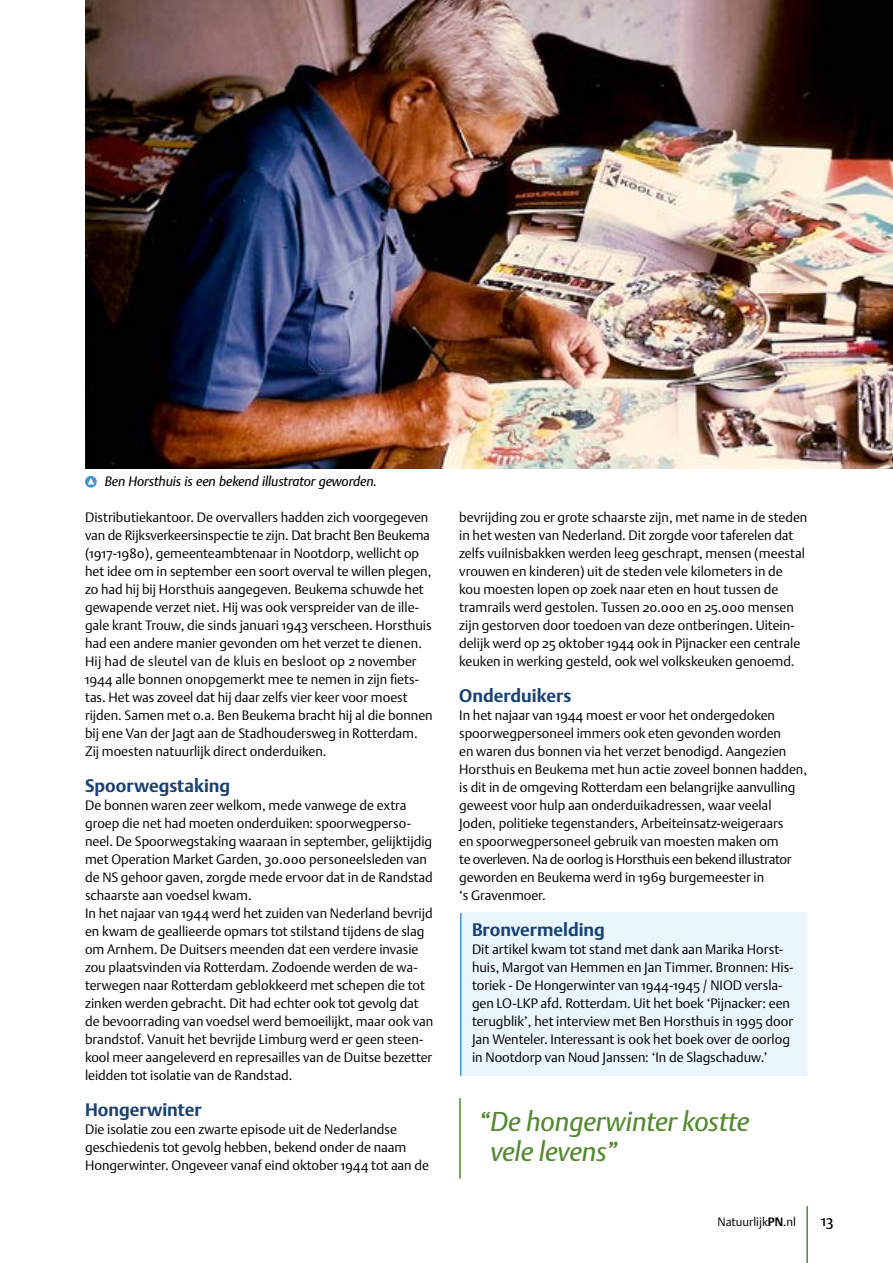
<style>
.page{position:relative;width:893px;height:1263px;background:#fff}
.page>*{position:absolute;margin:0;border:0;box-sizing:border-box;transform-origin:0 0}
.t1{font:italic 27px/30px "DTL Argo ST";letter-spacing:-.005em;color:#538831}
.t2{font:700 18px "DTL Argo T";color:#174173}
.t3{font:15px "DTL Argo ST";color:#000}
.t4{font:13.5px/18px "DTL Argo ST Light";color:#000}
.t5{font:italic 13.5px "DTL Argo T";letter-spacing:-.01em;color:#000}
.t6{font:12px "DTL Argo T Light";color:#000}
.s1{font-family:"DTL Argo ST";font-weight:700}
.s2{font-family:"DTL Argo ST Light"}
</style>
<div class="page">
<div style="left:461px;top:912px;width:345px;height:164px;background:#eaf6fe"></div>
<hr style="left:460px;top:913px;width:1px;height:163px;background:#4293d0">
<img style="left:85px;top:0;width:808px;height:468px">
<hr style="left:806px;top:1206px;width:2px;height:57px;background:#538831">
<hr style="left:459px;top:1098px;width:2px;height:81px;background:#538831">
<svg style="left:85px;top:476px;width:12px;height:12px"></svg>
<svg style="left:88px;top:478px;width:6px;height:6px"></svg>
<p class="t5" style="left:105px;top:473px;width:274px">Ben Horsthuis is een bekend illustrator geworden.</p>
<p class="t4" style="left:85px;top:508px;width:349px">Distributiekantoor. De overvallers hadden zich voorgegeven van de Rijksverkeersinspectie te zijn. Dat bracht Ben Beukema (1917-1980), gemeenteambtenaar in Nootdorp, wellicht op het idee om in september een soort overval te willen plegen, zo had hij bij Horsthuis aangegeven. Beukema schuwde het gewapende verzet niet. Hij was ook verspreider van de ille&shy;gale krant Trouw, die sinds januari 1943 verscheen. Horsthuis had een andere manier gevonden om het verzet te dienen.<br>Hij had de sleutel van de kluis en besloot op 2 november 1944 alle bonnen onopgemerkt mee te nemen in zijn fiets&shy;tas. Het was zoveel dat hij daar zelfs vier keer voor moest rijden. Samen met o.a. Ben Beukema bracht hij al die bonnen bij ene Van der Jagt aan de Stadhoudersweg in Rotterdam.<br>Zij moesten natuurlijk direct onderduiken.</p>
<h2 class="t2" style="left:85px;top:775px;width:147px">Spoorwegstaking</h2>
<p class="t4" style="left:85px;top:796px;width:350px">De bonnen waren zeer welkom, mede vanwege de extra groep die net had moeten onderduiken: spoorwegperso&shy;neel. De Spoorwegstaking waaraan in september, gelijktijdig met Operation Market Garden, 30.000 personeelsleden van de NS gehoor gaven, zorgde mede ervoor dat in de Randstad schaarste aan voedsel kwam.<br>In het najaar van 1944 werd het zuiden van Nederland bevrijd en kwam de geallieerde opmars tot stilstand tijdens de slag om Arnhem. De Duitsers meenden dat een verdere invasie zou plaatsvinden via Rotterdam. Zodoende werden de wa&shy;terwegen naar Rotterdam geblokkeerd met schepen die tot zinken werden gebracht. Dit had echter ook tot gevolg dat de bevoorrading van voedsel werd bemoeilijkt, maar ook van brandstof. Vanuit het bevrijde Limburg werd er geen steen&shy;kool meer aangeleverd en represailles van de Duitse bezetter leidden tot isolatie van de Randstad.</p>
<h2 class="t2" style="left:85px;top:1099px;width:118px">Hongerwinter</h2>
<p class="t4" style="left:85px;top:1120px;width:346px">Die isolatie zou een zwarte episode uit de Nederlandse geschiedenis tot gevolg hebben, bekend onder de naam<br>Hongerwinter. Ongeveer vanaf eind oktober 1944 tot aan de</p>
<p class="t4" style="left:459px;top:508px;width:350px">bevrijding zou er grote schaarste zijn, met name in de steden in het westen van Nederland. Dit zorgde voor taferelen dat zelfs vuilnisbakken werden leeg geschrapt, mensen (meestal vrouwen en kinderen) uit de steden vele kilometers in de kou moesten lopen op zoek naar eten en hout tussen de tramrails werd gestolen. Tussen 20.000 en 25.000 mensen zijn gestorven door toedoen van deze ontberingen. Uitein&shy;delijk werd op 25 oktober 1944 ook in Pijnacker een centrale keuken in werking gesteld, ook wel volkskeuken genoemd.</p>
<h2 class="t2" style="left:459px;top:685px;width:114px">Onderduikers</h2>
<p class="t4" style="left:459px;top:706px;width:349px">In het najaar van 1944 moest er voor het ondergedoken spoorwegpersoneel immers ook eten gevonden worden<br>en waren dus bonnen via het verzet benodigd. Aangezien Horsthuis en Beukema met hun actie zoveel bonnen hadden, is dit in de omgeving Rotterdam een belangrijke aanvulling geweest voor hulp aan onderduikadressen, waar veelal Joden, politieke tegenstanders, Arbeiteinsatz-weigeraars<br>en spoorwegpersoneel gebruik van moesten maken om<br>te overleven. Na de oorlog is Horsthuis een bekend illustrator geworden en Beukema werd in 1969 burgemeester in<br>‘s Gravenmoer.</p>
<h2 class="t2" style="left:472px;top:919px;width:134px">Bronvermelding</h2>
<p class="t4" style="left:472px;top:940px;width:323px">Dit artikel kwam tot stand met dank aan Marika Horst&shy;huis, Margot van Hemmen en Jan Timmer. Bronnen: His&shy;toriek - De Hongerwinter van 1944-1945 / NIOD versla&shy;gen LO-LKP afd. Rotterdam. Uit het boek ‘Pijnacker: een terugblik’, het interview met Ben Horsthuis in 1995 door Jan Wenteler. Interessant is ook het boek over de oorlog in Nootdorp van Noud Janssen: ‘In de Slagschaduw.’</p>
<h1 class="t1" style="left:490px;top:1106px;width:261px;text-indent:-12px">“De hongerwinter kostte vele levens”</h1>
<p class="t6" style="left:718px;top:1214px;width:80px">Natuurlijk<span class="s1">PN</span><span class="s2">.nl</span></p>
<p class="t3" style="left:821px;top:1212px;width:14px">13</p>
</div>
